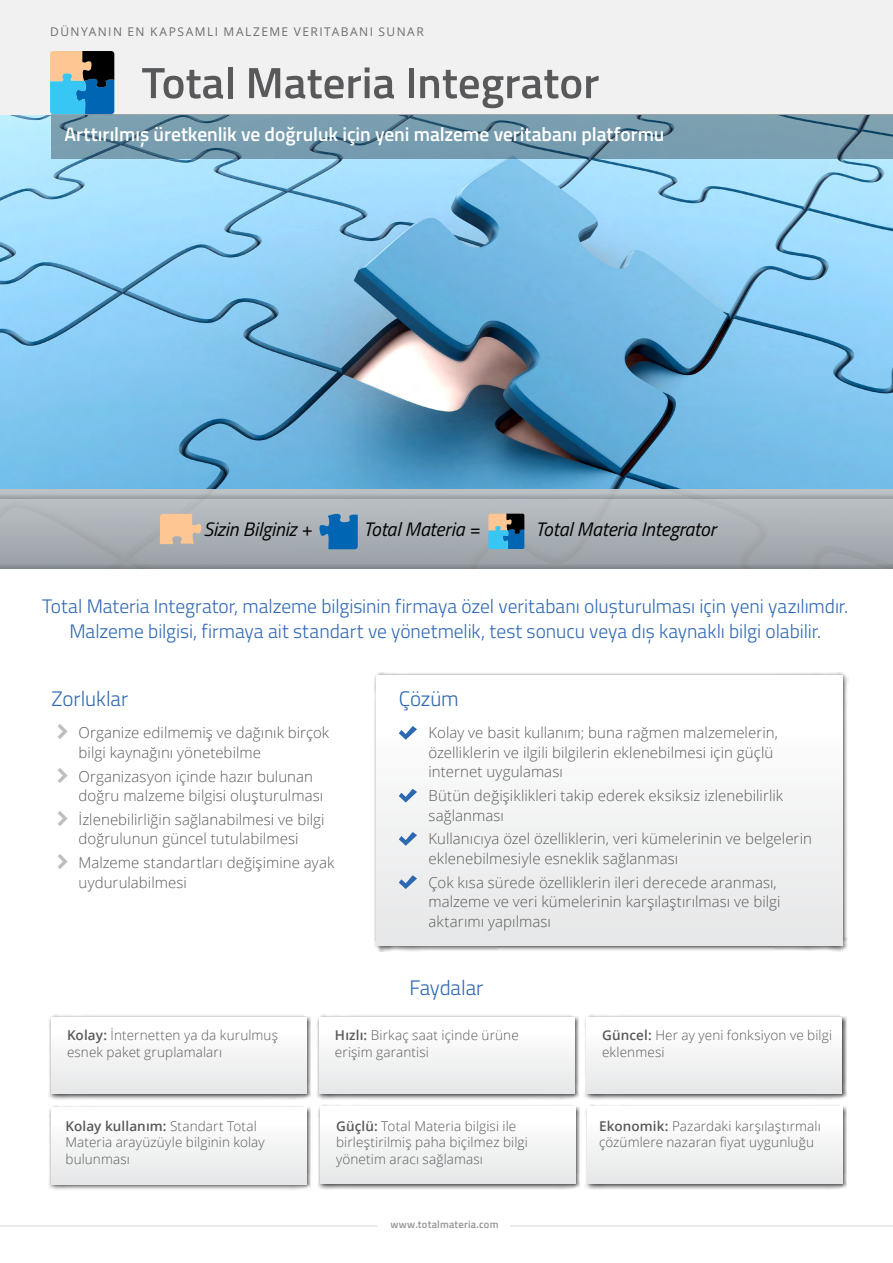
<style>
.page{position:relative;width:893px;height:1263px;background:#fff}
.page>*{position:absolute;margin:0;border:0;box-sizing:border-box;transform-origin:0 0}
.t1{font:300 21px "Titillium Web";letter-spacing:-.005em;color:#2d68b2}
.t2{font:300 21px "Titillium Web";letter-spacing:-.005em;color:#3069b3}
.t3{font:300 19.5px/25.5px "Titillium Web";letter-spacing:-.005em;color:#3069b3;text-align:center}
.t4{font:600 19.5px "Titillium Web";letter-spacing:-.005em;color:#fff}
.t5{font:italic 19.5px "Titillium Web";letter-spacing:-.005em;color:#000}
.t6{font:300 15px/19.5px "Open Sans";letter-spacing:.005em;color:#58595b}
.t7{font:300 13.5px/16.5px "Open Sans";letter-spacing:.01em;color:#58595b}
.t8{font:12px "Open Sans";letter-spacing:.125em;color:#6d6e71}
.t9{font:600 10.5px "Titillium Web";letter-spacing:.02em;color:#939598}
.s1{font-weight:600}
</style>
<div class="page">
<div style="left:583px;top:1014px;width:265px;height:86px;background:#000;opacity:.75"></div>
<div style="left:587px;top:1017px;width:255px;height:77px;background:#f4f4f4"></div>
<div style="left:316px;top:1014px;width:264px;height:86px;background:#000;opacity:.75"></div>
<div style="left:319px;top:1017px;width:255px;height:77px;background:#f4f4f4"></div>
<img style="left:0;top:118px;width:893px;height:361px">
<div style="left:374px;top:672px;width:474px;height:279px;background:#000;opacity:.75"></div>
<div style="left:377px;top:675px;width:465px;height:270px;background:linear-gradient(to right,#f4f4f5,#f4f4f5)"></div>
<div style="left:0;top:0;width:893px;height:114px;background:#f1f1f2"></div>
<svg style="left:51px;top:118px;width:842px;height:41px;background:#7297aa"></svg>
<svg style="left:0;top:114px;width:893px;height:4px;background:#839fad"></svg>
<svg style="left:50px;top:51px;width:64px;height:63px;background:#4f8396"></svg>
<svg style="left:142px;top:68px;width:81px;height:31px"></svg>
<hr style="left:228px;top:67px;width:4px;height:31px;background:#58595b">
<svg style="left:249px;top:67px;width:145px;height:32px"></svg>
<div style="left:409px;top:68px;width:5px;height:30px;background:#58595b"></div>
<svg style="left:420px;top:70px;width:179px;height:38px"></svg>
<div style="left:0;top:490px;width:893px;height:78px;background:#aeb4b8"></div>
<svg style="left:0;top:549px;width:893px;height:19px"></svg>
<svg style="left:0;top:479px;width:893px;height:19px"></svg>
<svg style="left:318px;top:513px;width:40px;height:36px"></svg>
<svg style="left:160px;top:514px;width:41px;height:30px"></svg>
<svg style="left:488px;top:514px;width:36px;height:35px"></svg>
<svg style="left:399px;top:726px;width:18px;height:14px"></svg>
<svg style="left:399px;top:789px;width:18px;height:13px"></svg>
<svg style="left:399px;top:832px;width:18px;height:14px"></svg>
<svg style="left:399px;top:875px;width:18px;height:14px"></svg>
<hr style="left:0;top:1225px;width:376px;height:1px;background:#e9e9ea">
<hr style="left:510px;top:1225px;width:383px;height:1px;background:#e9e9ea">
<div style="left:48px;top:1014px;width:264px;height:86px;background:#000;opacity:.75"></div>
<div style="left:51px;top:1017px;width:255px;height:77px;background:#f4f4f4"></div>
<div style="left:48px;top:1105px;width:264px;height:85px;background:#000;opacity:.75"></div>
<div style="left:51px;top:1108px;width:255px;height:76px;background:#f4f4f4"></div>
<div style="left:317px;top:1104px;width:264px;height:86px;background:#000;opacity:.75"></div>
<div style="left:320px;top:1107px;width:255px;height:76px;background:#f4f5f5"></div>
<div style="left:584px;top:1104px;width:265px;height:86px;background:#000;opacity:.75"></div>
<div style="left:587px;top:1107px;width:255px;height:76px;background:#f4f5f5"></div>
<p class="t8" style="left:50px;top:23px;width:375px">DÜNYANIN EN KAPSAMLI MALZEME VERITABANI SUNAR</p>
<h2 class="t4" style="left:64px;top:119px;width:602px">Arttırılmış üretkenlik ve doğruluk için yeni malzeme veritabanı platformu</h2>
<h2 class="t5" style="left:204px;top:515px;width:110px">Sizin Bilginiz +</h2>
<h2 class="t5" style="left:363px;top:515px;width:118px">Total Materia =</h2>
<h2 class="t5" style="left:535px;top:515px;width:182px">Total Materia Integrator</h2>
<h2 class="t3" style="left:42px;top:592px;width:808px">Total Materia Integrator, malzeme bilgisinin firmaya özel veritabanı oluşturulması için yeni yazılımdır.<br>Malzeme bilgisi, firmaya ait standart ve yönetmelik, test sonucu veya dış kaynaklı bilgi olabilir.</h2>
<h1 class="t2" style="left:52px;top:683px;width:78px">Zorluklar</h1>
<p class="t6" style="left:79px;top:723px;width:252px">Organize edilmemiş ve dağınık birçok bilgi kaynağını yönetebilme</p>
<p class="t6" style="left:79px;top:766px;width:246px">Organizasyon içinde hazır bulunan doğru malzeme bilgisi oluşturulması</p>
<p class="t6" style="left:79px;top:809px;width:248px">İzlenebilirliğin sağlanabilmesi ve bilgi doğrulunun güncel tutulabilmesi</p>
<p class="t6" style="left:79px;top:852px;width:257px">Malzeme standartları değişimine ayak uydurulabilmesi</p>
<h1 class="t1" style="left:399px;top:683px;width:62px">Çözüm</h1>
<p class="t6" style="left:429px;top:723px;width:351px">Kolay ve basit kullanım; buna rağmen malzemelerin, özelliklerin ve ilgili bilgilerin eklenebilmesi için güçlü internet uygulaması</p>
<p class="t6" style="left:429px;top:785px;width:356px">Bütün değişiklikleri takip ederek eksiksiz izlenebilirlik sağlanması</p>
<p class="t6" style="left:429px;top:829px;width:385px">Kullanıcıya özel özelliklerin, veri kümelerinin ve belgelerin eklenebilmesiyle esneklik sağlanması</p>
<p class="t6" style="left:429px;top:872px;width:354px">Çok kısa sürede özelliklerin ileri derecede aranması, malzeme ve veri kümelerinin karşılaştırılması ve bilgi aktarımı yapılması</p>
<h1 class="t1" style="left:409px;top:973px;width:75px">Faydalar</h1>
<p class="t7" style="left:67px;top:1027px;width:212px"><span class="s1">Kolay:</span> İnternetten ya da kurulmuş esnek paket gruplamaları</p>
<p class="t7" style="left:335px;top:1027px;width:185px"><span class="s1">Hızlı:</span> Birkaç saat içinde ürüne erişim garantisi</p>
<p class="t7" style="left:602px;top:1027px;width:231px"><span class="s1">Güncel:</span> Her ay yeni fonksiyon ve bilgi eklenmesi</p>
<p class="t7" style="left:66px;top:1117px;width:201px"><span class="s1">Kolay kullanım:</span> Standart Total<br>Materia arayüzüyle bilginin kolay bulunması</p>
<p class="t7" style="left:336px;top:1117px;width:193px"><span class="s1">Güçlü:</span> Total Materia bilgisi ile birleştirilmiş paha biçilmez bilgi yönetim aracı sağlaması</p>
<p class="t7" style="left:599px;top:1117px;width:223px"><span class="s1">Ekonomik:</span> Pazardaki karşılaştırmalı çözümlere nazaran fiyat uygunluğu</p>
<p class="t9" style="left:390px;top:1217px;width:110px">www.totalmateria.com</p>
</div>
